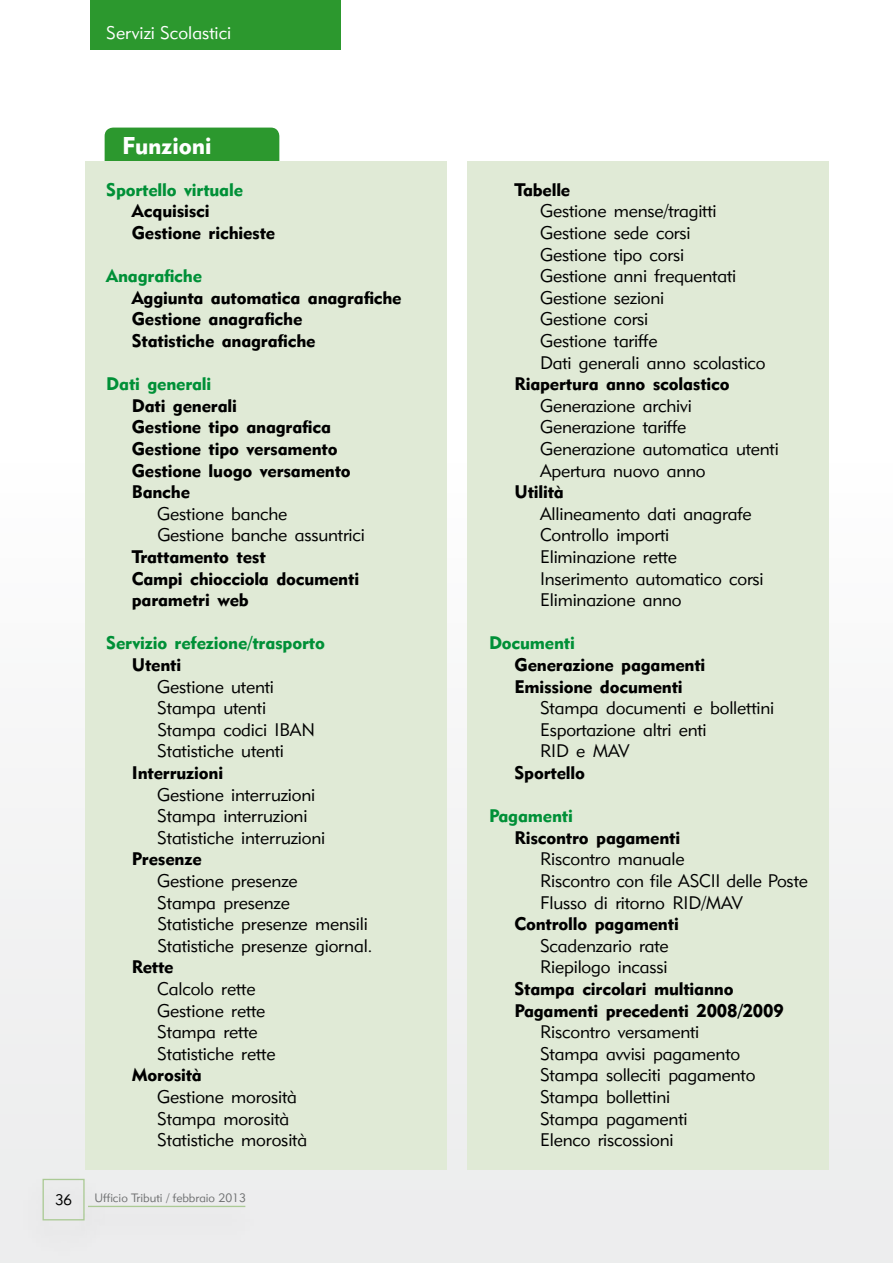
<style>
.page{position:relative;width:893px;height:1263px;background:#fff}
.page>*{position:absolute;margin:0;border:0;box-sizing:border-box;transform-origin:0 0}
.t1{font:24px "Geometric 415 BT Black A";color:#fff}
.t2{font:18px/21.6px "Geometric 415 BT Lite A";letter-spacing:-.01em;color:#000}
.t3{font:18px/21.6px "Geometric 415 BT Black A";letter-spacing:-.01em;color:#000}
.t4{font:18px "Geometric 415 BT Black A";letter-spacing:-.01em;color:#009037}
.t5{font:18px "Geometric 415 BT Lite A";color:#fff}
.t6{font:15px "Geometric 415 BT Lite A";color:#000}
.t7{font:12px "Geometric 415 BT Lite A";color:#707172}
</style>
<div class="page">
<div style="left:0;top:0;width:893px;height:1263px;background:linear-gradient(to right,#f8f9f9,#f8f8f8)"></div>
<div style="left:19px;top:1170px;width:89px;height:89px;background:#ebecec"></div>
<div style="left:43px;top:1179px;width:42px;height:41px;border:1px solid #abca95"></div>
<div style="left:69px;top:1197px;width:195px;height:49px;background:#ebebec"></div>
<hr style="left:88px;top:1206px;width:157px;height:1px;background:#abca95">
<div style="left:105px;top:128px;width:174px;height:43px;background:#2c982e;border-radius:9px"></div>
<div style="left:85px;top:161px;width:361px;height:1008px;background:#e0ead6"></div>
<div style="left:468px;top:161px;width:361px;height:1008px;background:#e0ead6"></div>
<div style="left:90px;top:0;width:250px;height:49px;background:#2c982e"></div>
<p class="t5" style="left:106px;top:22px;width:127px">Servizi Scolastici</p>
<h1 class="t1" style="left:122px;top:130px;width:91px">Funzioni</h1>
<p class="t4" style="left:106px;top:178px;width:138px">Sportello virtuale</p>
<p class="t3" style="left:132px;top:200px;width:145px">Acquisisci<br>Gestione richieste</p>
<p class="t4" style="left:106px;top:265px;width:97px">Anagrafiche</p>
<p class="t3" style="left:132px;top:286px;width:271px">Aggiunta automatica anagrafiche<br>Gestione anagrafiche<br>Statistiche anagrafiche</p>
<p class="t4" style="left:106px;top:373px;width:107px">Dati generali</p>
<p class="t3" style="left:132px;top:394px;width:220px">Dati generali<br>Gestione tipo anagrafica<br>Gestione tipo versamento<br>Gestione luogo versamento<br>Banche</p>
<p class="t2" style="left:157px;top:502px;width:209px">Gestione banche<br>Gestione banche assuntrici</p>
<p class="t3" style="left:132px;top:546px;width:229px">Trattamento test<br>Campi chiocciola documenti parametri web</p>
<p class="t4" style="left:106px;top:632px;width:220px">Servizio refezione/trasporto</p>
<p class="t3" style="left:132px;top:654px;width:51px">Utenti</p>
<p class="t2" style="left:157px;top:675px;width:159px">Gestione utenti<br>Stampa utenti<br>Stampa codici IBAN<br>Statistiche utenti</p>
<p class="t3" style="left:132px;top:762px;width:93px">Interruzioni</p>
<p class="t2" style="left:157px;top:783px;width:170px">Gestione interruzioni<br>Stampa interruzioni<br>Statistiche interruzioni</p>
<p class="t3" style="left:132px;top:848px;width:71px">Presenze</p>
<p class="t2" style="left:157px;top:870px;width:217px">Gestione presenze<br>Stampa presenze<br>Statistiche presenze mensili<br>Statistiche presenze giornal.</p>
<p class="t3" style="left:132px;top:956px;width:43px">Rette</p>
<p class="t2" style="left:157px;top:978px;width:120px">Calcolo rette<br>Gestione rette<br>Stampa rette<br>Statistiche rette</p>
<p class="t3" style="left:132px;top:1064px;width:72px">Morosità</p>
<p class="t2" style="left:157px;top:1086px;width:151px">Gestione morosità<br>Stampa morosità<br>Statistiche morosità</p>
<p class="t6" style="left:55px;top:1190px;width:19px">36</p>
<p class="t7" style="left:94px;top:1190px;width:153px">Ufficio Tributi / febbraio 2013</p>
<p class="t3" style="left:514px;top:178px;width:57px">Tabelle</p>
<p class="t2" style="left:540px;top:200px;width:227px">Gestione mense/tragitti<br>Gestione sede corsi<br>Gestione tipo corsi<br>Gestione anni frequentati<br>Gestione sezioni<br>Gestione corsi<br>Gestione tariffe<br>Dati generali anno scolastico</p>
<p class="t3" style="left:514px;top:373px;width:217px">Riapertura anno scolastico</p>
<p class="t2" style="left:540px;top:394px;width:240px">Generazione archivi<br>Generazione tariffe<br>Generazione automatica utenti<br>Apertura nuovo anno</p>
<p class="t3" style="left:514px;top:481px;width:51px">Utilità</p>
<p class="t2" style="left:540px;top:502px;width:225px">Allineamento dati anagrafe<br>Controllo importi<br>Eliminazione rette<br>Inserimento automatico corsi<br>Eliminazione anno</p>
<p class="t4" style="left:489px;top:632px;width:87px">Documenti</p>
<p class="t3" style="left:514px;top:654px;width:192px">Generazione pagamenti<br>Emissione documenti</p>
<p class="t2" style="left:540px;top:697px;width:236px">Stampa documenti e bollettini<br>Esportazione altri enti<br>RID e MAV</p>
<p class="t3" style="left:514px;top:762px;width:72px">Sportello</p>
<p class="t4" style="left:489px;top:805px;width:85px">Pagamenti</p>
<p class="t3" style="left:514px;top:826px;width:167px">Riscontro pagamenti</p>
<p class="t2" style="left:540px;top:848px;width:269px">Riscontro manuale<br>Riscontro con file ASCII delle Poste<br>Flusso di ritorno RID/MAV</p>
<p class="t3" style="left:514px;top:913px;width:166px">Controllo pagamenti</p>
<p class="t2" style="left:540px;top:934px;width:130px">Scadenzario rate<br>Riepilogo incassi</p>
<p class="t3" style="left:514px;top:978px;width:271px">Stampa circolari multianno<br>Pagamenti precedenti 2008/2009</p>
<p class="t2" style="left:540px;top:1021px;width:217px">Riscontro versamenti<br>Stampa avvisi pagamento<br>Stampa solleciti pagamento<br>Stampa bollettini<br>Stampa pagamenti<br>Elenco riscossioni</p>
</div>
